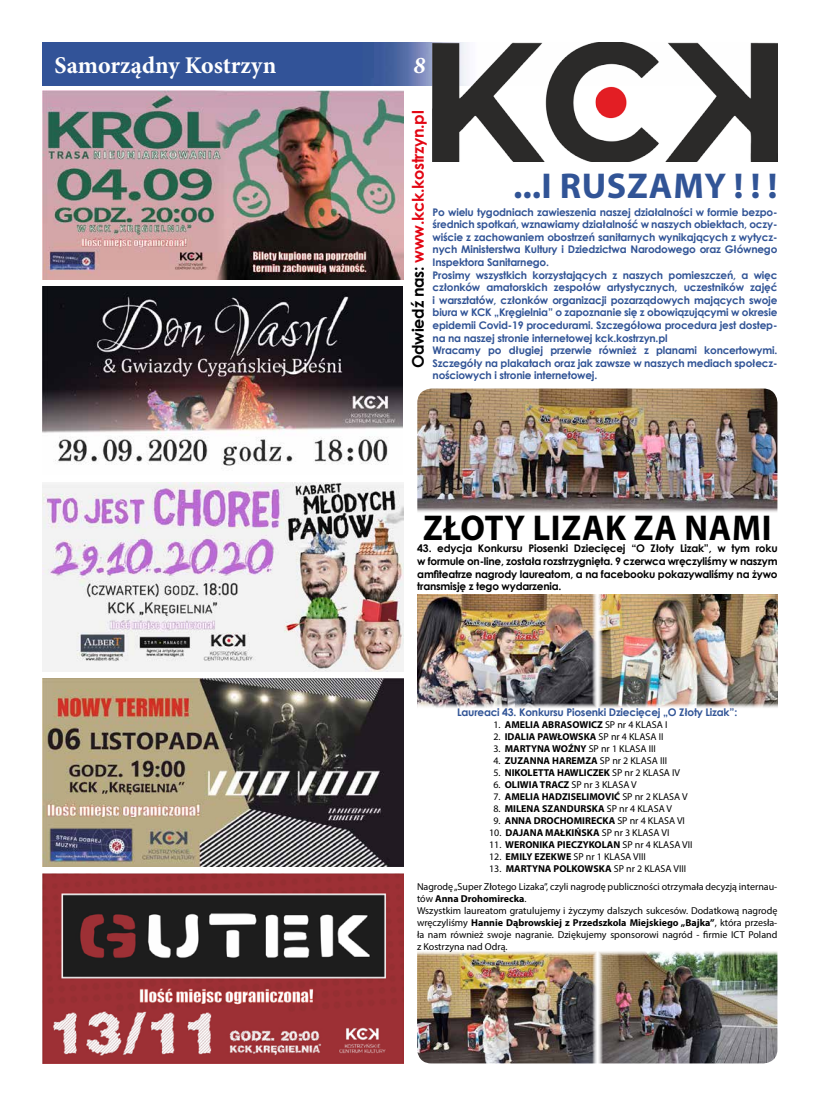
<style>
.page{position:relative;width:820px;height:1106px;background:#fff}
.page>*{position:absolute;margin:0;border:0;box-sizing:border-box;transform-origin:0 0}
.t1{font:700 36px "Myriad Pro";letter-spacing:.02em;color:#000;scale:.95 1}
.t2{font:700 36px "Myriad Pro";letter-spacing:.02em;color:#315496}
.t3{font:700 24px "Minion Pro";color:#fff}
.t4{font:italic 700 24px "Minion Pro";color:#fff}
.t5{font:700 16px "Century Gothic";letter-spacing:-.02em;color:#e30613}
.t6{font:700 10.5px/12.6px "Century Gothic";letter-spacing:-.02em;color:#315496}
.t7{font:700 10.5px/12.6px "Century Gothic";letter-spacing:-.02em;color:#000;text-align:justify}
.t8{font:10px/12px "Myriad Pro";color:#000}
.t9{font:700 10px "Myriad Pro";color:#000}
.s1{color:#000}
.s2{font-weight:400}
.s3{font-weight:700}
</style>
<div class="page">
<img style="left:43px;top:43px;width:389px;height:42px">
<img style="left:43px;top:482px;width:360px;height:189px">
<img style="left:43px;top:90px;width:360px;height:189px">
<img style="left:43px;top:678px;width:360px;height:188px">
<img style="left:43px;top:286px;width:360px;height:180px">
<img style="left:43px;top:873px;width:360px;height:190px">
<img style="left:432px;top:43px;width:345px;height:119px">
<img style="left:417px;top:388px;width:360px;height:124px">
<img style="left:417px;top:595px;width:360px;height:113px">
<img style="left:417px;top:951px;width:360px;height:112px">
<h2 class="t3" style="left:54px;top:48px;width:223px">Samorządny Kostrzyn</h2>
<h2 class="t4" style="left:413px;top:48px;width:13px">8</h2>
<h3 class="t5" style="left:406px;top:368px;width:259px;rotate:-90deg"><span class="s1">Odwiedź nas:</span> www.kck.kostrzyn.pl</h3>
<h1 class="t2" style="left:513px;top:163px;width:266px">...I RUSZAMY ! ! !</h1>
<p class="t6" style="left:432px;top:205px;width:346px">Po wielu tygodniach zawieszenia naszej działalności w formie bezpo&shy;średnich spotkań, wznawiamy działalność w naszych obiektach, oczy&shy;wiście z zachowaniem obostrzeń sanitarnych wynikających z wytycz&shy;nych Ministerstwa Kultury i Dziedzictwa Narodowego oraz Głównego Inspektora Sanitarnego.<br>Prosimy wszystkich korzystających z naszych pomieszczeń, a więc członków amatorskich zespołów artystycznych, uczestników zajęć i warsztatów, członków organizacji pozarządowych mających swoje biura w KCK „Kręgielnia” o zapoznanie się z obowiązującymi w okresie epidemii Covid-19 procedurami. Szczegółowa procedura jest dostep&shy;na na naszej stronie internetowej kck.kostrzyn.pl<br>Wracamy po długiej przerwie również z planami koncertowymi.<br>Szczegóły na plakatach oraz jak zawsze w naszych mediach społecz&shy;nościowych i stronie internetowej.</p>
<h1 class="t1" style="left:423px;top:504px;width:368px">ZŁOTY LIZAK ZA NAMI</h1>
<p class="t7" style="left:417px;top:542px;width:362px">43. edycja Konkursu Piosenki Dziecięcej “O Złoty Lizak”, w tym roku w formule on-line, została rozstrzygnięta. 9 czerwca wręczyliśmy w naszym amfiteatrze nagrody laureatom, a na facebooku pokazywaliśmy na żywo transmisję z tego wydarzenia.</p>
<p class="t6" style="left:457px;top:705px;width:281px">Laureaci 43. Konkursu Piosenki Dziecięcej „O Złoty Lizak”:</p>
<p class="t9" style="left:493px;top:718px;width:175px"><span class="s2">1.</span> AMELIA ABRASOWICZ <span class="s2">SP nr 4 KLASA I</span></p>
<p class="t9" style="left:493px;top:730px;width:171px"><span class="s2">2.</span> IDALIA PAWŁOWSKA <span class="s2">SP nr 4 KLASA II</span></p>
<p class="t8" style="left:493px;top:742px;width:164px">3. <span class="s3">MARTYNA WOŹNY</span> SP nr 1 KLASA III</p>
<p class="t8" style="left:493px;top:754px;width:175px">4. <span class="s3">ZUZANNA HAREMZA</span> SP nr 2 KLASA III</p>
<p class="t9" style="left:493px;top:766px;width:188px"><span class="s2">5.</span> NIKOLETTA HAWLICZEK <span class="s2">SP nr 2 KLASA IV</span></p>
<p class="t8" style="left:493px;top:778px;width:145px">6. <span class="s3">OLIWIA TRACZ</span> SP nr 3 KLASA V</p>
<p class="t9" style="left:493px;top:790px;width:196px"><span class="s2">7.</span> AMELIA HADZISELIMOVIĆ <span class="s2">SP nr 2 KLASA V</span></p>
<p class="t9" style="left:493px;top:802px;width:180px"><span class="s2">8.</span> MILENA SZANDURSKA <span class="s2">SP nr 4 KLASA V</span></p>
<p class="t9" style="left:493px;top:814px;width:193px"><span class="s2">9.</span> ANNA DROCHOMIRECKA <span class="s2">SP nr 4 KLASA VI</span></p>
<p class="t8" style="left:489px;top:826px;width:182px">10. <span class="s3">DAJANA MAŁKIŃSKA</span> SP nr 3 KLASA VI</p>
<p class="t9" style="left:489px;top:838px;width:205px"><span class="s2">11.</span> WERONIKA PIECZYKOLAN <span class="s2">SP nr 4 KLASA VII</span></p>
<p class="t8" style="left:489px;top:850px;width:158px">12. <span class="s3">EMILY EZEKWE</span> SP nr 1 KLASA VIII</p>
<p class="t8" style="left:417px;top:859px;width:362px;line-height:18px;text-indent:72px">13. <span class="s3">MARTYNA POLKOWSKA</span> SP nr 2 KLASA VIII<br>Nagrodę „Super Złotego Lizaka”, czyli nagrodę publiczności otrzymała decyzją internau-</p>
<p class="t8" style="left:417px;top:892px;width:362px">tów <span class="s3">Anna Drohomirecka</span>.<br>Wszystkim laureatom gratulujemy i życzymy dalszych sukcesów. Dodatkową nagrodę wręczyliśmy <span class="s3">Hannie Dąbrowskiej z Przedszkola Miejskiego „Bajka”</span>, która przesła&shy;ła nam również swoje nagranie. Dziękujemy sponsorowi nagród - firmie ICT Poland z Kostrzyna nad Odrą.</p>
</div>
